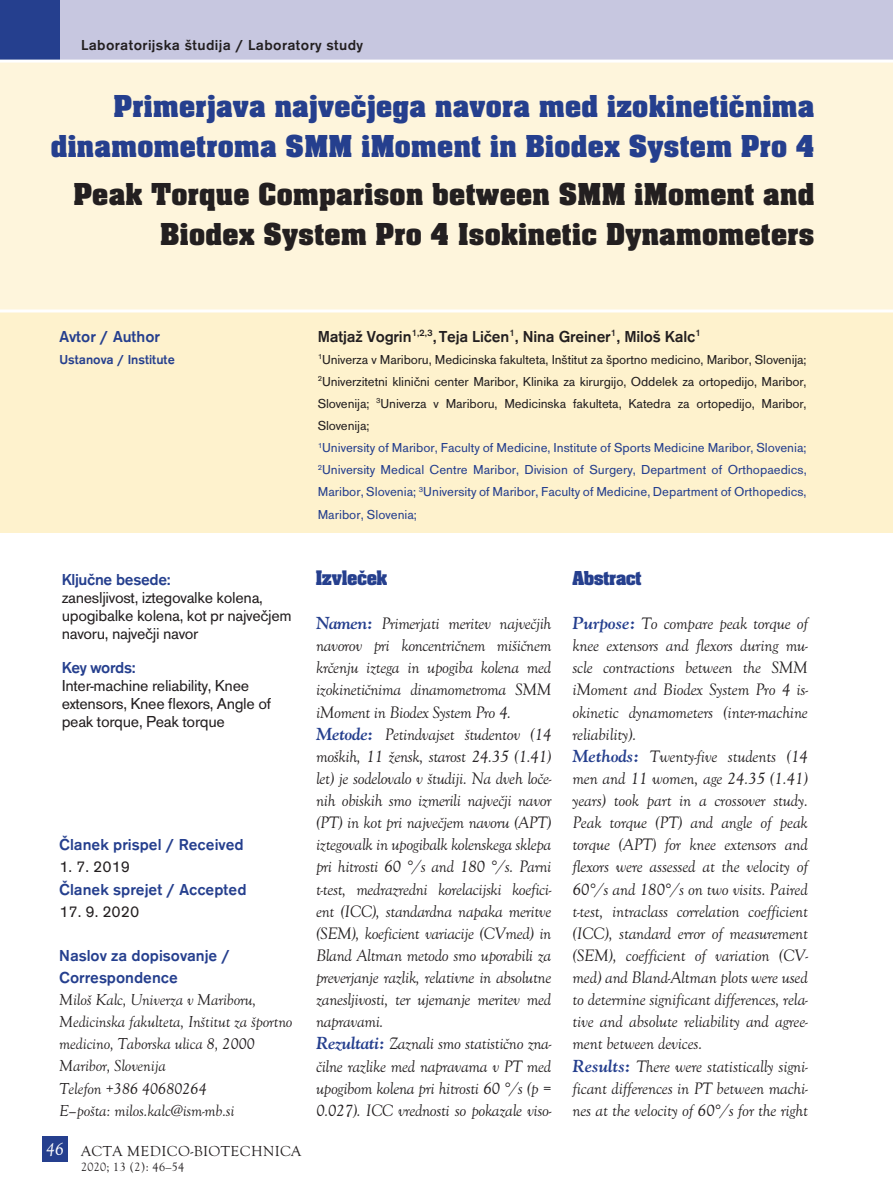
<style>
.page{position:relative;width:893px;height:1191px;background:#fff}
.page>*{position:absolute;margin:0;border:0;box-sizing:border-box;transform-origin:0 0}
.t1{font:700 33px/39.6px "Aachen DCE";letter-spacing:.01em;color:#253f8e;text-align:right}
.t2{font:700 33px/39.6px "Aachen DCE";letter-spacing:.01em;color:#231f20;text-align:right}
.t3{font:700 21.9px "Aachen PCE";letter-spacing:.01em;color:#253f8e;scale:.96 1}
.t4{font:700 21px "Aachen PCE";color:#253f8e}
.t5{font:italic 18px "Goudy Old Sty TCE";color:#fff}
.t6{font:italic 17.25px/22px "Goudy Old Sty TCE";letter-spacing:-.02em;color:#231f20}
.t7{font:16.5px/18px "Accius TCE";letter-spacing:-.02em;color:#231f20}
.t8{font:italic 16.5px/22px "Goudy Old Sty TCE";letter-spacing:-.01em;color:#231f20}
.t9{font:500 16.5px/22px "Accius TCE";color:#253f8e}
.t10{font:500 16.5px "Accius TCE";letter-spacing:-.01em;color:#231f20}
.t11{font:500 16.5px "Accius TCE";letter-spacing:-.02em;color:#253f8e}
.t12{font:500 15px "Accius TCE";letter-spacing:.025em;color:#231f20}
.t13{font:15px "Goudy Old Sty TCE";letter-spacing:.025em;color:#231f20}
.t14{font:13.5px/22px "Accius TCE";letter-spacing:-.01em;color:#231f20}
.t15{font:500 13.5px "Accius TCE";color:#253f8e}
.t16{font:12px "MM Goudy";letter-spacing:.025em;color:#231f20}
.s1{color:#253f8e}
.s2{font-family:"MM Goudy";font-weight:700;color:#253f8e}
</style>
<div class="page">
<div style="left:42px;top:1135px;width:26px;height:26px;background:#253f8e"></div>
<div style="left:60px;top:0;width:833px;height:60px;background:#c7c7e0"></div>
<div style="left:0;top:0;width:60px;height:60px;background:#253f8e"></div>
<div style="left:0;top:62px;width:893px;height:248px;background:#fef5dc"></div>
<div style="left:0;top:310px;width:893px;height:223px;background:#fef2cd"></div>
<hr style="left:0;top:309px;width:893px;height:3px;background:#fff">
<hr style="left:0;top:60px;width:893px;height:3px;background:#fff">
<p class="t12" style="left:81px;top:36px;width:283px">Laboratorijska študija / Laboratory study</p>
<h1 class="t1" style="left:51px;top:87px;width:765px">Primerjava največjega navora med izokinetičnima dinamometroma SMM iMoment in Biodex System Pro 4</h1>
<h1 class="t2" style="left:73px;top:174px;width:743px">Peak Torque Comparison between SMM iMoment and<br>Biodex System Pro 4 Isokinetic Dynamometers</h1>
<p class="t9" style="left:60px;top:325px;width:102px">Avtor / Author</p>
<p class="t10" style="left:318px;top:327px;width:385px">Matjaž Vogrin<sup>1,2,3</sup>, Teja Ličen<sup>1</sup>, Nina Greiner<sup>1</sup>, Miloš Kalc<sup>1</sup></p>
<p class="t15" style="left:60px;top:352px;width:117px">Ustanova / Institute</p>
<p class="t14" style="left:318px;top:348px;width:490px"><sup>1</sup>Univerza v Mariboru, Medicinska fakulteta, Inštitut za športno medicino, Maribor, Slovenija; <sup>2</sup>Univerzitetni klinični center Maribor, Klinika za kirurgijo, Oddelek za ortopedijo, Maribor, Slovenija; <sup>3</sup>Univerza v Mariboru, Medicinska fakulteta, Katedra za ortopedijo, Maribor, Slovenija;<br><sup>1</sup><span class="s1">University of Maribor, Faculty of Medicine, Institute of Sports Medicine Maribor, Slovenia; </span><sup>2</sup><span class="s1">University Medical Centre Maribor, Division of Surgery, Department of Orthopaedics, Maribor, Slovenia;</span> <sup>3</sup><span class="s1">University of Maribor, Faculty of Medicine, Department of Orthopedics, Maribor, Slovenia;</span></p>
<p class="t11" style="left:62px;top:570px;width:111px">Ključne besede:</p>
<p class="t7" style="left:62px;top:588px;width:232px">zanesljivost, iztegovalke kolena, upogibalke kolena, kot pr največjem navoru, največji navor</p>
<p class="t11" style="left:62px;top:658px;width:75px">Key words:</p>
<p class="t7" style="left:62px;top:677px;width:211px">Inter-machine reliability, Knee extensors, Knee flexors, Angle of peak torque, Peak torque</p>
<p class="t9" style="left:59px;top:834px;width:186px">Članek prispel / Received</p>
<p class="t7" style="left:59px;top:858px;width:72px">1. 7. 2019</p>
<p class="t9" style="left:59px;top:878px;width:189px">Članek sprejet / Accepted</p>
<p class="t7" style="left:59px;top:902px;width:82px">17. 9. 2020</p>
<p class="t9" style="left:59px;top:944px;width:172px">Naslov za dopisovanje /<br>Correspondence</p>
<p class="t8" style="left:59px;top:988px;width:235px">Miloš Kalc, Univerza v Mariboru,<br>Medicinska fakulteta, Inštitut za športno medicino, Taborska ulica 8, 2000<br>Maribor, Slovenija<br>Telefon +386 40680264<br>E–pošta: milos.kalc@ism-mb.si</p>
<p class="t5" style="left:46px;top:1138px;width:19px">46</p>
<p class="t13" style="left:81px;top:1143px;width:222px">ACTA MEDICO-BIOTECHNICA</p>
<p class="t16" style="left:81px;top:1159px;width:105px">2020; 13 (2): 46–54</p>
<p class="t3" style="left:316px;top:567px;width:76px">Izvleček</p>
<p class="t6" style="left:316px;top:612px;width:237px"><span class="s2">Namen:</span> Primerjati meritev največjih navorov pri koncentričnem mišičnem krčenju iztega in upogiba kolena med izokinetičnima dinamometroma SMM iMoment in Biodex System Pro 4.<br><span class="s2">Metode:</span> Petindvajset študentov (14 moških, 11 žensk, starost 24.35 (1.41) let) je sodelovalo v študiji. Na dveh loče&shy;nih obiskih smo izmerili največji navor (PT) in kot pri največjem navoru (APT) iztegovalk in upogibalk kolenskega sklepa pri hitrosti 60 °/s and 180 °/s. Parni t-test, medrazredni korelacijski koefici&shy;ent (ICC), standardna napaka meritve (SEM), koeficient variacije (CVmed) in Bland Altman metodo smo uporabili za preverjanje razlik, relativne in absolutne zanesljivosti, ter ujemanje meritev med napravami.<br><span class="s2">Rezultati:</span> Zaznali smo statistično zna&shy;čilne razlike med napravama v PT med upogibom kolena pri hitrosti 60 °/s (p = 0.027). ICC vrednosti so pokazale viso-</p>
<p class="t4" style="left:572px;top:567px;width:70px">Abstract</p>
<p class="t6" style="left:572px;top:612px;width:237px"><span class="s2">Purpose:</span> To compare peak torque of knee extensors and flexors during mu&shy;scle contractions between the SMM iMoment and Biodex System Pro 4 is&shy;okinetic dynamometers (inter-machine reliability).<br><span class="s2">Methods:</span> Twenty-five students (14 men and 11 women, age 24.35 (1.41) years) took part in a crossover study.<br>Peak torque (PT) and angle of peak torque (APT) for knee extensors and flexors were assessed at the velocity of 60°/s and 180°/s on two visits. Paired t-test, intraclass correlation coefficient (ICC), standard error of measurement (SEM), coefficient of variation (CV&shy;med) and Bland-Altman plots were used to determine significant differences, rela&shy;tive and absolute reliability and agree&shy;ment between devices.<br><span class="s2">Results:</span> There were statistically signi&shy;ficant differences in PT between machi&shy;nes at the velocity of 60°/s for the right</p>
</div>
